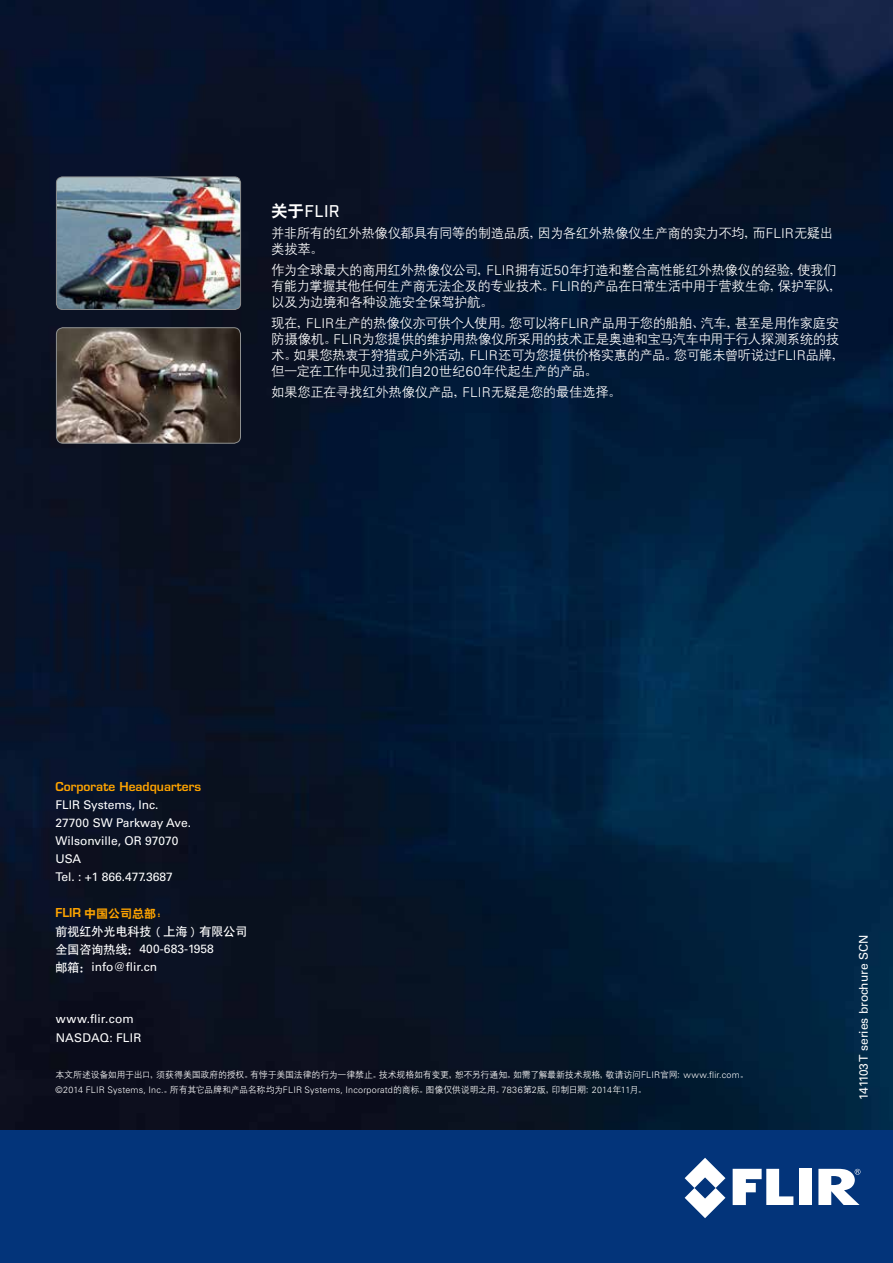
<style>
.page{position:relative;width:893px;height:1263px;background:#fff}
.page>*{position:absolute;margin:0;border:0;box-sizing:border-box;transform-origin:0 0}
.t1{font:500 16.5px "Industry";color:#fff}
.t2{font:13.5px/16.2px "Denshan CSEG Medium GB";letter-spacing:-.04em;color:#fff}
.t3{font:12px/18px "Univers LT Std";color:#fff}
.t4{font:600 12px "Eurostile LT Std";color:#ffa400}
.t5{font:12px "Heiti CSEG Medium GB";color:#fff}
.t6{font:12px "Heiti CSEG Bold GB";color:#ffa400}
.t7{font:300 9px "Univers LT Std";letter-spacing:.02em;color:#fff}
.t8{font:9px "Denshan CSEG Medium GB";letter-spacing:-.03em;color:#fff}
.s1{font-family:"Heiti CSEG Bold GB";font-weight:400}
.s2{font-family:"Univers LT Std";font-weight:300}
.s3{font-family:"Eurostile LT Std";font-weight:600}
.s4{font-family:"Heiti CSEG Medium GB"}
.s5{font-family:"Denshan CSEG Medium GB";font-weight:400}
</style>
<div class="page">
<img style="left:0;top:0;width:893px;height:1131px">
<div style="left:0;top:1131px;width:893px;height:132px;background:#03347a"></div>
<svg style="left:733px;top:1169px;width:60px;height:36px"></svg>
<div style="left:799px;top:1169px;width:13px;height:36px;background:#fff"></div>
<svg style="left:685px;top:1158px;width:40px;height:60px"></svg>
<svg style="left:818px;top:1169px;width:42px;height:36px"></svg>
<img style="left:56px;top:177px;width:185px;height:132px">
<div style="left:56px;top:177px;width:185px;height:133px;border:1px solid #8e9090;border-radius:6px"></div>
<img style="left:56px;top:328px;width:184px;height:115px">
<div style="left:56px;top:327px;width:185px;height:116px;border:1px solid #8e9090;border-radius:7px"></div>
<p class="t1" style="left:271px;top:202px;width:70px"><span class="s1">关于</span>FLIR</p>
<p class="t2" style="left:271px;top:225px;width:563px">并非所有的红外热像仪都具有同等的制造品质，因为各红外热像仪生产商的实力不均，而<span class="s2">FLIR</span>无疑出类拔萃。</p>
<p class="t2" style="left:271px;top:261px;width:573px">作为全球最大的商用红外热像仪公司，<span class="s2">FLIR</span>拥有近<span class="s2">50</span>年打造和整合高性能红外热像仪的经验，使我们有能力掌握其他任何生产商无法企及的专业技术。<span class="s2">FLIR</span>的产品在日常生活中用于营救生命，保护军队，以及为边境和各种设施安全保驾护航。</p>
<p class="t2" style="left:271px;top:314px;width:575px">现在，<span class="s2">FLIR</span>生产的热像仪亦可供个人使用。您可以将<span class="s2">FLIR</span>产品用于您的船舶、汽车，甚至是用作家庭安防摄像机。<span class="s2">FLIR</span>为您提供的维护用热像仪所采用的技术正是奥迪和宝马汽车中用于行人探测系统的技术。如果您热衷于狩猎或户外活动，<span class="s2">FLIR</span>还可为您提供价格实惠的产品。您可能未曾听说过<span class="s2">FLIR</span>品牌，但一定在工作中见过我们自<span class="s2">20</span>世纪<span class="s2">60</span>年代起生产的产品。</p>
<p class="t2" style="left:271px;top:384px;width:352px">如果您正在寻找红外热像仪产品，<span class="s2">FLIR</span>无疑是您的最佳选择。</p>
<p class="t4" style="left:55px;top:779px;width:147px">Corporate Headquarters</p>
<p class="t3" style="left:55px;top:796px;width:137px">FLIR Systems, Inc.<br>27700 SW Parkway Ave.<br>Wilsonville, OR 97070<br>USA<br>Tel. : +1 866.477.3687</p>
<p class="t6" style="left:55px;top:907px;width:114px"><span class="s3">FLIR</span> 中国公司总部：</p>
<p class="t5" style="left:55px;top:925px;width:193px">前视红外光电科技 ( 上海 ) 有限公司</p>
<p class="t3" style="left:55px;top:940px;width:160px"><span class="s4">全国咨询热线：</span>400-683-1958<span class="s4">邮箱：</span>info@flir.cn</p>
<p class="t3" style="left:854px;top:1100px;width:167px;rotate:-90deg">141103 T series brochure SCN</p>
<p class="t3" style="left:56px;top:1010px;width:87px;line-height:18.8px">www.flir.com<br>NASDAQ: FLIR</p>
<p class="t8" style="left:55px;top:1070px;width:695px">本文所述设备如用于出口，须获得美国政府的授权。有悖于美国法律的行为一律禁止。技术规格如有变更，恕不另行通知。如需了解最新技术规格，敬请访问<span class="s2">FLIR</span>官网：<span class="s2">www.flir.com</span>。</p>
<p class="t7" style="left:55px;top:1085px;width:593px">©2014 FLIR Systems, Inc.<span class="s5">。所有其它品牌和产品名称均为</span>FLIR Systems, Incorporatd<span class="s5">的商标。图像仅供说明之用。</span>7836<span class="s5">第</span>2<span class="s5">版，印制日期：</span>2014<span class="s5">年</span>11<span class="s5">月。</span></p>
</div>
